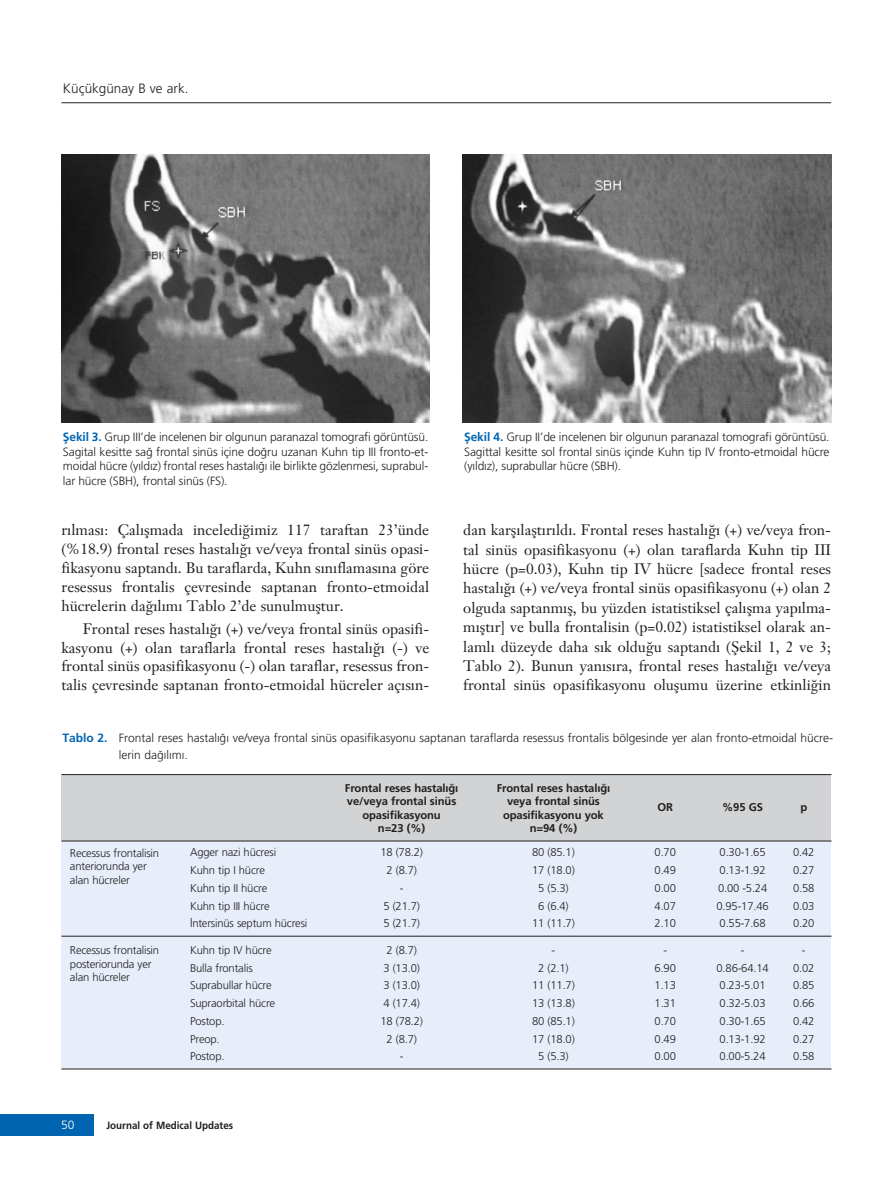
<style>
.page{position:relative;width:893px;height:1191px;background:#fff}
.page>*{position:absolute;margin:0;border:0;box-sizing:border-box;transform-origin:0 0}
.t1{font:15px/19.4px "Janson Text";color:#231f20;text-align:justify}
.t2{font:300 13.5px "Frutiger";color:#231f20}
.t3{font:300 12px/14.4px "Frutiger";color:#231f20;text-align:justify}
.t4{font:300 12px "Frutiger";color:#fff}
.t5{font:300 11.25px/13.5px "Frutiger";letter-spacing:-.015em;color:#231f20}
.t6{font:700 11.25px "Frutiger";letter-spacing:-.01em;color:#231f20}
.t7{font:700 10.5px "Frutiger";color:#231f20;scale:.94 1}
.s1{font-weight:700;color:#0064b1}
</style>
<div class="page">
<div style="left:0;top:1114px;width:93px;height:21px;background:#0064b1"></div>
<hr style="left:61px;top:102px;width:770px;height:1px;background:#231f20">
<img style="left:61px;top:154px;width:369px;height:268px">
<img style="left:463px;top:154px;width:368px;height:268px">
<div style="left:62px;top:775px;width:769px;height:71px;background:#d1d3d4"></div>
<div style="left:62px;top:841px;width:769px;height:227px;background:#e7eef9"></div>
<hr style="left:61px;top:774px;width:770px;height:1px;background:#231f20">
<hr style="left:61px;top:840px;width:770px;height:1px;background:#231f20">
<hr style="left:61px;top:936px;width:770px;height:1px;background:#231f20">
<hr style="left:61px;top:1068px;width:770px;height:1px;background:#231f20">
<p class="t2" style="left:63px;top:83px;width:127px">Küçükgünay B ve ark.</p>
<p class="t3" style="left:63px;top:431px;width:367px"><span class="s1">fiekil 3.</span> Grup III’de incelenen bir olgunun paranazal tomografi görüntüsü.<br>Sagital kesitte sa¤ frontal sinüs içine do¤ru uzanan Kuhn tip III fronto-et&shy;moidal hücre (y›ld›z) frontal reses hastal›¤› ile birlikte gözlenmesi, suprabul&shy;lar hücre (SBH), frontal sinüs (FS).</p>
<p class="t3" style="left:464px;top:431px;width:367px"><span class="s1">fiekil 4.</span> Grup II’de incelenen bir olgunun paranazal tomografi görüntüsü.<br>Sagittal kesitte sol frontal sinüs içinde Kuhn tip IV fronto-etmoidal hücre (y›ld›z), suprabullar hücre (SBH).</p>
<p class="t1" style="left:61px;top:522px;width:369px;line-height:18.9px">r›lmas›: Çal›flmada inceledi¤imiz 117 taraftan 23’ünde (%18.9) frontal reses hastal›¤› ve/veya frontal sinüs opasi&shy;fikasyonu saptand›. Bu taraflarda, Kuhn s›n›flamas›na göre resessus frontalis çevresinde saptanan fronto-etmoidal hücrelerin da¤›l›m› Tablo 2’de sunulmufltur.</p>
<p class="t1" style="left:61px;top:620px;width:369px;line-height:18.9px;text-indent:21px">Frontal reses hastal›¤› (+) ve/veya frontal sinüs opasifi&shy;kasyonu (+) olan taraflarla frontal reses hastal›¤› (-) ve frontal sinüs opasifikasyonu (-) olan taraflar, resessus fron&shy;talis çevresinde saptanan fronto-etmoidal hücreler aç›s›n-</p>
<p class="t1" style="left:463px;top:522px;width:369px">dan karfl›laflt›r›ld›. Frontal reses hastal›¤› (+) ve/veya fron&shy;tal sinüs opasifikasyonu (+) olan taraflarda Kuhn tip III hücre (p=0.03), Kuhn tip IV hücre [sadece frontal reses hastal›¤› (+) ve/veya frontal sinüs opasifikasyonu (+) olan 2 olguda saptanm›fl, bu yüzden istatistiksel çal›flma yap›lma&shy;m›flt›r] ve bulla frontalisin (p=0.02) istatistiksel olarak an&shy;laml› düzeyde daha s›k oldu¤u saptand› (fiekil 1, 2 ve 3; Tablo 2). Bunun yan›s›ra, frontal reses hastal›¤› ve/veya frontal sinüs opasifikasyonu oluflumu üzerine etkinli¤in</p>
<p class="t3" style="left:119px;top:731px;width:716px;line-height:16.5px;text-indent:-57px"><span class="s1">Tablo 2.</span> Frontal reses hastal›¤› ve/veya frontal sinüs opasifikasyonu saptanan taraflarda resessus frontalis bölgesinde yer alan fronto-etmoidal hücre&shy;lerin da¤›l›m›.</p>
<p class="t5" style="left:70px;top:847px;width:91px">Recessus frontalisin anteriorunda yer alan hücreler</p>
<p class="t5" style="left:70px;top:944px;width:91px">Recessus frontalisin posteriorunda yer alan hücreler</p>
<p class="t6" style="left:345px;top:783px;width:115px">Frontal reses hastal›¤›</p>
<p class="t6" style="left:497px;top:783px;width:115px">Frontal reses hastal›¤›</p>
<p class="t6" style="left:347px;top:797px;width:111px">ve/veya frontal sinüs</p>
<p class="t6" style="left:507px;top:797px;width:94px">veya frontal sinüs</p>
<p class="t6" style="left:657px;top:803px;width:17px">OR</p>
<p class="t6" style="left:722px;top:803px;width:42px">%95 GS</p>
<p class="t6" style="left:800px;top:803px;width:8px">p</p>
<p class="t6" style="left:362px;top:810px;width:80px">opasifikasyonu</p>
<p class="t6" style="left:503px;top:810px;width:102px">opasifikasyonu yok</p>
<p class="t6" style="left:378px;top:824px;width:49px">n=23 (%)</p>
<p class="t6" style="left:530px;top:824px;width:49px">n=94 (%)</p>
<p class="t5" style="left:190px;top:846px;width:88px">Agger nazi hücresi</p>
<p class="t5" style="left:380px;top:846px;width:44px">18 (78.2)</p>
<p class="t5" style="left:532px;top:846px;width:44px">80 (85.1)</p>
<p class="t5" style="left:655px;top:846px;width:23px">0.70</p>
<p class="t5" style="left:720px;top:846px;width:48px">0.30-1.65</p>
<p class="t5" style="left:793px;top:846px;width:23px">0.42</p>
<p class="t5" style="left:190px;top:864px;width:76px">Kuhn tip I hücre</p>
<p class="t5" style="left:386px;top:864px;width:32px">2 (8.7)</p>
<p class="t5" style="left:532px;top:864px;width:44px">17 (18.0)</p>
<p class="t5" style="left:655px;top:864px;width:23px">0.49</p>
<p class="t5" style="left:720px;top:864px;width:48px">0.13-1.92</p>
<p class="t5" style="left:793px;top:864px;width:23px">0.27</p>
<p class="t5" style="left:190px;top:882px;width:79px">Kuhn tip II hücre</p>
<p class="t5" style="left:400px;top:882px;width:5px">-</p>
<p class="t5" style="left:538px;top:882px;width:32px">5 (5.3)</p>
<p class="t5" style="left:655px;top:882px;width:23px">0.00</p>
<p class="t5" style="left:718px;top:882px;width:51px">0.00 -5.24</p>
<p class="t5" style="left:793px;top:882px;width:23px">0.58</p>
<p class="t5" style="left:190px;top:900px;width:81px">Kuhn tip III hücre</p>
<p class="t5" style="left:383px;top:900px;width:38px">5 (21.7)</p>
<p class="t5" style="left:538px;top:900px;width:32px">6 (6.4)</p>
<p class="t5" style="left:655px;top:900px;width:23px">4.07</p>
<p class="t5" style="left:717px;top:900px;width:54px">0.95-17.46</p>
<p class="t5" style="left:793px;top:900px;width:23px">0.03</p>
<p class="t5" style="left:190px;top:917px;width:119px">‹ntersinüs septum hücresi</p>
<p class="t5" style="left:383px;top:917px;width:38px">5 (21.7)</p>
<p class="t5" style="left:532px;top:917px;width:44px">11 (11.7)</p>
<p class="t5" style="left:655px;top:917px;width:23px">2.10</p>
<p class="t5" style="left:720px;top:917px;width:48px">0.55-7.68</p>
<p class="t5" style="left:793px;top:917px;width:23px">0.20</p>
<p class="t5" style="left:190px;top:944px;width:83px">Kuhn tip IV hücre</p>
<p class="t5" style="left:386px;top:944px;width:32px">2 (8.7)</p>
<p class="t5" style="left:552px;top:944px;width:5px">-</p>
<p class="t5" style="left:663px;top:944px;width:5px">-</p>
<p class="t5" style="left:741px;top:944px;width:5px">-</p>
<p class="t5" style="left:802px;top:944px;width:5px">-</p>
<p class="t5" style="left:190px;top:961px;width:64px">Bulla frontalis</p>
<p class="t5" style="left:383px;top:961px;width:38px">3 (13.0)</p>
<p class="t5" style="left:538px;top:961px;width:32px">2 (2.1)</p>
<p class="t5" style="left:655px;top:961px;width:23px">6.90</p>
<p class="t5" style="left:717px;top:961px;width:54px">0.86-64.14</p>
<p class="t5" style="left:793px;top:961px;width:23px">0.02</p>
<p class="t5" style="left:190px;top:979px;width:83px">Suprabullar hücre</p>
<p class="t5" style="left:383px;top:979px;width:38px">3 (13.0)</p>
<p class="t5" style="left:532px;top:979px;width:44px">11 (11.7)</p>
<p class="t5" style="left:655px;top:979px;width:23px">1.13</p>
<p class="t5" style="left:720px;top:979px;width:48px">0.23-5.01</p>
<p class="t5" style="left:793px;top:979px;width:23px">0.85</p>
<p class="t5" style="left:190px;top:997px;width:87px">Supraorbital hücre</p>
<p class="t5" style="left:383px;top:997px;width:38px">4 (17.4)</p>
<p class="t5" style="left:532px;top:997px;width:44px">13 (13.8)</p>
<p class="t5" style="left:655px;top:997px;width:23px">1.31</p>
<p class="t5" style="left:720px;top:997px;width:48px">0.32-5.03</p>
<p class="t5" style="left:793px;top:997px;width:23px">0.66</p>
<p class="t5" style="left:190px;top:1015px;width:36px">Postop.</p>
<p class="t5" style="left:380px;top:1015px;width:44px">18 (78.2)</p>
<p class="t5" style="left:532px;top:1015px;width:44px">80 (85.1)</p>
<p class="t5" style="left:655px;top:1015px;width:23px">0.70</p>
<p class="t5" style="left:720px;top:1015px;width:48px">0.30-1.65</p>
<p class="t5" style="left:793px;top:1015px;width:23px">0.42</p>
<p class="t5" style="left:190px;top:1032px;width:31px">Preop.</p>
<p class="t5" style="left:386px;top:1032px;width:32px">2 (8.7)</p>
<p class="t5" style="left:532px;top:1032px;width:44px">17 (18.0)</p>
<p class="t5" style="left:655px;top:1032px;width:23px">0.49</p>
<p class="t5" style="left:720px;top:1032px;width:48px">0.13-1.92</p>
<p class="t5" style="left:793px;top:1032px;width:23px">0.27</p>
<p class="t5" style="left:190px;top:1050px;width:36px">Postop.</p>
<p class="t5" style="left:400px;top:1050px;width:5px">-</p>
<p class="t5" style="left:538px;top:1050px;width:32px">5 (5.3)</p>
<p class="t5" style="left:655px;top:1050px;width:23px">0.00</p>
<p class="t5" style="left:720px;top:1050px;width:48px">0.00-5.24</p>
<p class="t5" style="left:793px;top:1050px;width:23px">0.58</p>
<p class="t4" style="left:61px;top:1119px;width:15px">50</p>
<p class="t7" style="left:106px;top:1120px;width:136px">Journal of Medical Updates</p>
</div>
